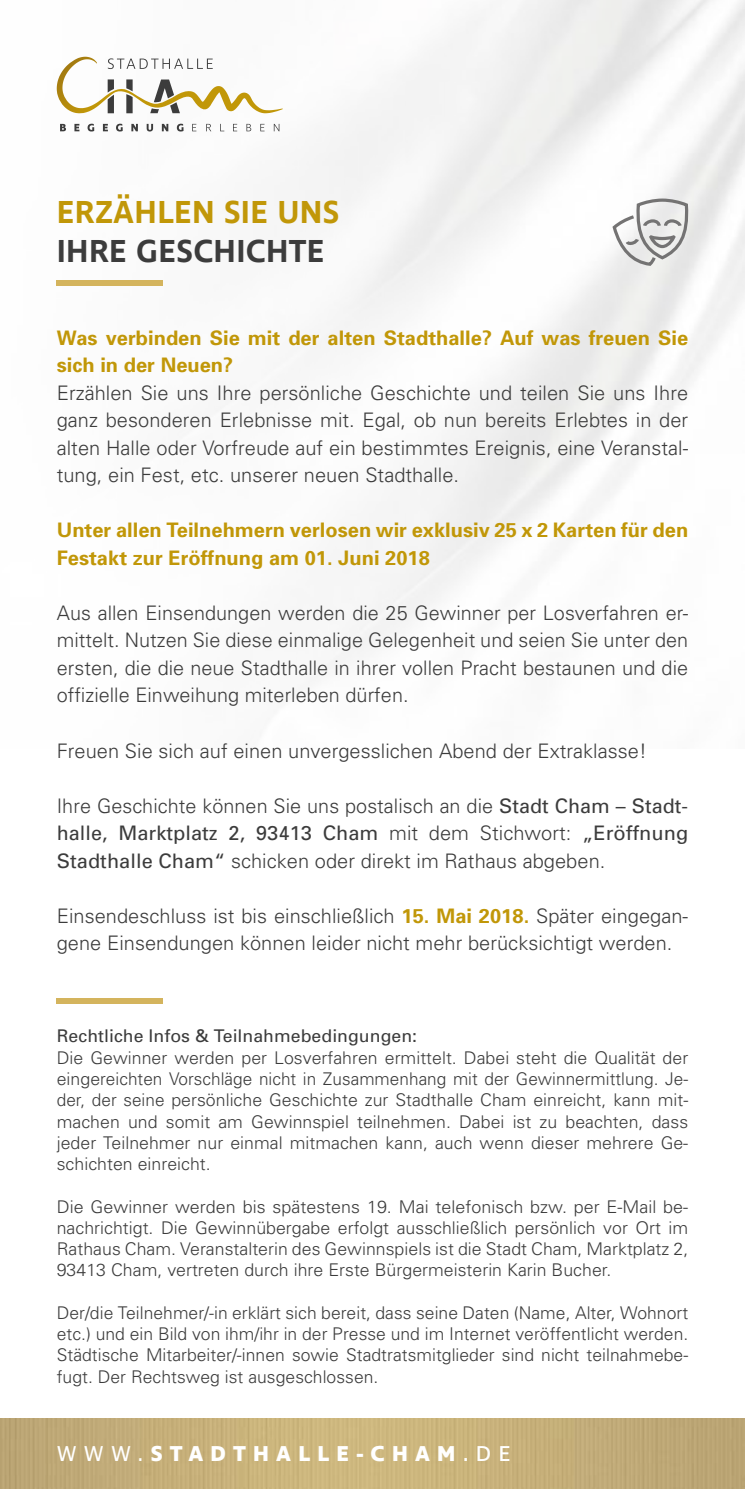
<style>
.page{position:relative;width:745px;height:1489px;background:#fff}
.page>*{position:absolute;margin:0;border:0;box-sizing:border-box;transform-origin:0 0}
.t1{font:600 32.5px "Ingra";letter-spacing:.01em;color:#c19708}
.t2{font:600 32.5px "Ingra";letter-spacing:.01em;color:#3c3c3c}
.t3{font:700 22px "Ingra";letter-spacing:.32em;color:#fff}
.t4{font:300 20px/27.5px "Univers";color:#3c3c3c;text-align:justify}
.t5{font:700 20px/27.5px "Univers";color:#c19708}
.t6{font:300 17.5px/21.2px "Univers";color:#3c3c3c;text-align:justify}
.t7{font:17.5px "Univers";color:#3c3c3c}
.s1{font-weight:400}
.s2{font-weight:700;color:#c19708}
</style>
<div class="page">
<img style="left:56px;top:0;width:688px;height:669px">
<img style="left:0;top:1418px;width:744px;height:70px">
<svg style="left:60px;top:124px;width:6px;height:7px"></svg>
<svg style="left:74px;top:124px;width:5px;height:7px"></svg>
<svg style="left:87px;top:124px;width:7px;height:7px"></svg>
<svg style="left:103px;top:124px;width:5px;height:7px"></svg>
<svg style="left:116px;top:124px;width:7px;height:7px"></svg>
<svg style="left:131px;top:124px;width:7px;height:7px"></svg>
<svg style="left:146px;top:124px;width:7px;height:7px"></svg>
<svg style="left:162px;top:124px;width:6px;height:7px"></svg>
<svg style="left:177px;top:124px;width:6px;height:7px"></svg>
<svg style="left:206px;top:124px;width:5px;height:7px"></svg>
<svg style="left:220px;top:124px;width:4px;height:7px"></svg>
<svg style="left:233px;top:124px;width:4px;height:7px"></svg>
<svg style="left:192px;top:124px;width:4px;height:7px"></svg>
<svg style="left:246px;top:124px;width:5px;height:7px"></svg>
<svg style="left:260px;top:124px;width:4px;height:7px"></svg>
<svg style="left:273px;top:124px;width:6px;height:7px"></svg>
<svg style="left:57px;top:57px;width:225px;height:61px"></svg>
<div style="left:57px;top:280px;width:106px;height:5px;background:#d4b45d"></div>
<div style="left:57px;top:998px;width:106px;height:5px;background:#d4b45d"></div>
<svg style="left:610px;top:197px;width:79px;height:70px"></svg>
<h1 class="t1" style="left:57px;top:192px;width:284px">ERZÄHLEN SIE UNS</h1>
<h1 class="t2" style="left:57px;top:230px;width:269px">IHRE GESCHICHTE</h1>
<p class="t5" style="left:57px;top:323px;width:632px">Was verbinden Sie mit der alten Stadthalle? Auf was freuen Sie sich in der Neuen?</p>
<p class="t4" style="left:57px;top:378px;width:632px">Erzählen Sie uns Ihre persönliche Geschichte und teilen Sie uns Ihre ganz besonderen Erlebnisse mit. Egal, ob nun bereits Erlebtes in der alten Halle oder Vorfreude auf ein bestimmtes Ereignis, eine Veranstal&shy;tung, ein Fest, etc. unserer neuen Stadthalle.</p>
<p class="t5" style="left:57px;top:516px;width:632px">Unter allen Teilnehmern verlosen wir exklusiv 25 x 2 Karten für den<br>Festakt zur Eröffnung am 01. Juni 2018</p>
<p class="t4" style="left:57px;top:598px;width:632px">Aus allen Einsendungen werden die 25 Gewinner per Losverfahren er&shy;mittelt. Nutzen Sie diese einmalige Gelegenheit und seien Sie unter den ersten, die die neue Stadthalle in ihrer vollen Pracht bestaunen und die offizielle Einweihung miterleben dürfen.</p>
<p class="t4" style="left:57px;top:736px;width:591px">Freuen Sie sich auf einen unvergesslichen Abend der Extraklasse!</p>
<p class="t4" style="left:57px;top:791px;width:632px">Ihre Geschichte können Sie uns postalisch an die <span class="s1">Stadt Cham – Stadt&shy;halle, Marktplatz 2, 93413 Cham</span> mit dem Stichwort: <span class="s1">„Eröffnung Stadthalle Cham“</span> schicken oder direkt im Rathaus abgeben.</p>
<p class="t4" style="left:57px;top:901px;width:632px">Einsendeschluss ist bis einschließlich <span class="s2">15. Mai 2018.</span> Später eingegan&shy;gene Einsendungen können leider nicht mehr berücksichtigt werden.</p>
<p class="t7" style="left:57px;top:1025px;width:361px">Rechtliche Infos &amp; Teilnahmebedingungen:</p>
<p class="t6" style="left:57px;top:1046px;width:632px">Die Gewinner werden per Losverfahren ermittelt. Dabei steht die Qualität der eingereichten Vorschläge nicht in Zusammenhang mit der Gewinnermittlung. Je&shy;der, der seine persönliche Geschichte zur Stadthalle Cham einreicht, kann mit&shy;machen und somit am Gewinnspiel teilnehmen. Dabei ist zu beachten, dass jeder Teilnehmer nur einmal mitmachen kann, auch wenn dieser mehrere Ge&shy;schichten einreicht.</p>
<p class="t6" style="left:57px;top:1195px;width:632px">Die Gewinner werden bis spätestens 19. Mai telefonisch bzw. per E-Mail be&shy;nachrichtigt. Die Gewinnübergabe erfolgt ausschließlich persönlich vor Ort im Rathaus Cham. Veranstalterin des Gewinnspiels ist die Stadt Cham, Marktplatz 2, 93413 Cham, vertreten durch ihre Erste Bürgermeisterin Karin Bucher.</p>
<p class="t6" style="left:57px;top:1301px;width:632px">Der/die Teilnehmer/-in erklärt sich bereit, dass seine Daten (Name, Alter, Wohnort etc.) und ein Bild von ihm/ihr in der Presse und im Internet veröffentlicht werden.<br>Städtische Mitarbeiter/-innen sowie Stadtratsmitglieder sind nicht teilnahmebe&shy;fugt. Der Rechtsweg ist ausgeschlossen.</p>
<p class="t3" style="left:57px;top:1439px;width:455px"><span class="s1">WWW.</span>STADTHALLE-CHAM<span class="s1">.DE</span></p>
</div>
